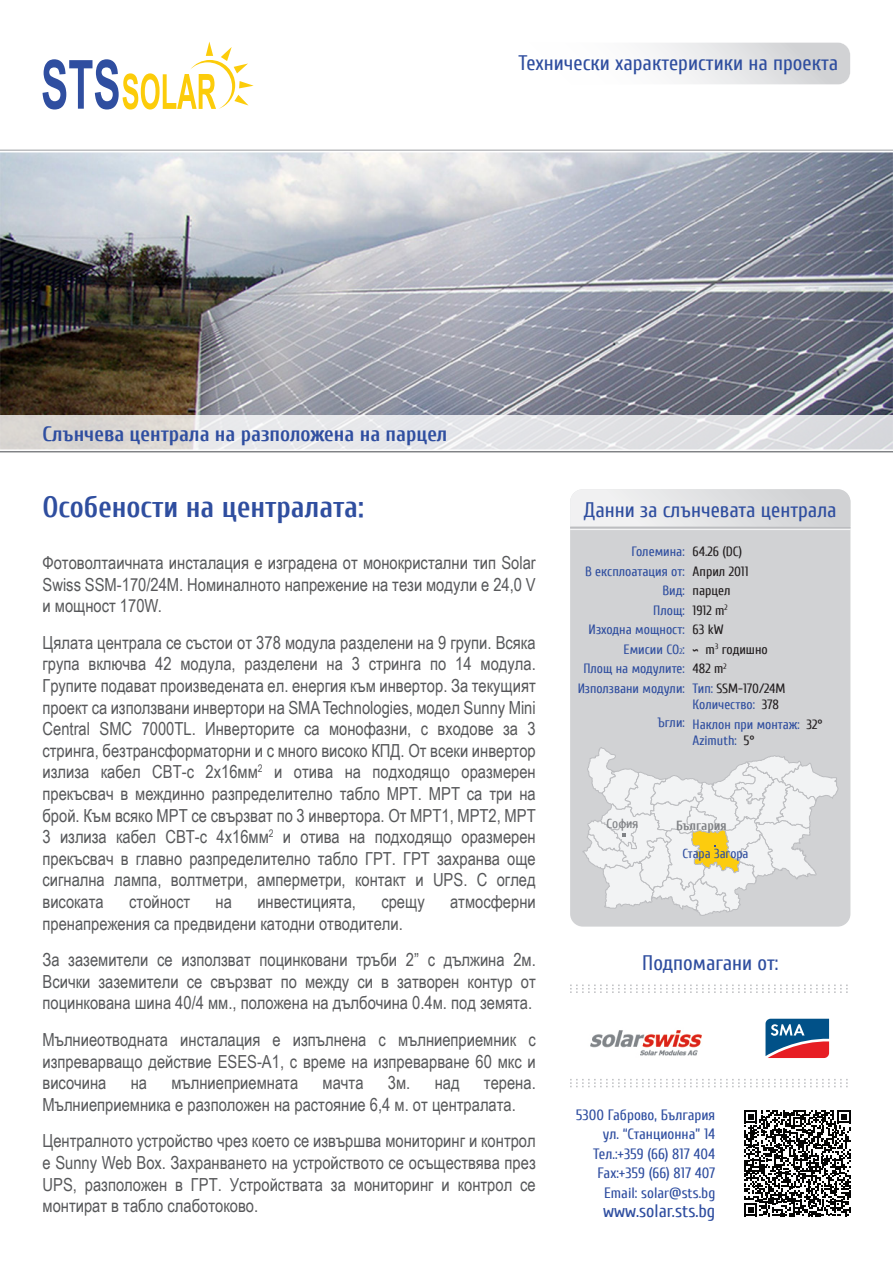
<style>
.page{position:relative;width:893px;height:1263px;background:#fff}
.page>*{position:absolute;margin:0;border:0;box-sizing:border-box;transform-origin:0 0}
.t1{font:700 30px "Cuprum";color:#2f4e9f}
.t2{font:21px "Cuprum";color:#2f4e9f}
.t3{font:700 21px "Cuprum";color:#2f4ea0}
.t4{font:18px/21.6px "Arial Narrow";color:#57585a;text-align:justify}
.t5{font:18px "Cuprum";color:#2f4ea0}
.t6{font:15px/19.5px "Cuprum";color:#2f4ea0;text-align:right}
.t7{font:13.5px/19.5px "Cuprum";color:#2f4e9f;text-align:right}
.t8{font:13.5px/19.5px "Cuprum";color:#231f20}
.t9{font:13.2px "Cuprum";color:#2f4e9f}
.t10{font:700 13.2px "Cuprum";color:#808285}
.t11{font:13.2px "Cuprum";color:#808285}
.s1{font-size:7.8px}
.s2{color:#2f4e9f}
.s3{color:#231f20}
</style>
<div class="page">
<img style="left:0;top:152px;width:893px;height:263px">
<svg style="left:43px;top:42px;width:211px;height:68px"></svg>
<svg style="left:648px;top:42px;width:202px;height:43px"></svg>
<hr style="left:0;top:451px;width:893px;height:1px;background:#808285">
<hr style="left:0;top:149px;width:893px;height:2px;background:#bcbdc0">
<svg style="left:0;top:415px;width:893px;height:35px;background:#e2e1e3"></svg>
<div style="left:570px;top:489px;width:280px;height:437px;background:#d1d2d4;border-radius:13px"></div>
<svg style="left:570px;top:489px;width:280px;height:37px"></svg>
<hr style="left:570px;top:528px;width:280px;height:2px;background:#fff">
<hr style="left:570px;top:527px;width:280px;height:1px;background:#bcbdc0">
<svg style="left:582px;top:747px;width:256px;height:169px"></svg>
<img style="left:590px;top:1030px;width:112px;height:26px">
<svg style="left:570px;top:984px;width:278px;height:9px"></svg>
<svg style="left:570px;top:1079px;width:278px;height:9px"></svg>
<svg style="left:744px;top:1110px;width:106px;height:106px"></svg>
<svg style="left:765px;top:1018px;width:65px;height:40px;background:#6a6282"></svg>
<p class="t2" style="left:518px;top:51px;width:321px">Технически характеристики на проекта</p>
<p class="t3" style="left:43px;top:422px;width:406px">Слънчева централа на разположена на парцел</p>
<h1 class="t1" style="left:43px;top:491px;width:323px">Особености на централата:</h1>
<p class="t4" style="left:43px;top:551px;width:495px">Фотоволтаичната инсталация е изградена от монокристални тип Solar Swiss SSM-170/24М. Номиналното напрежение на тези модули е 24,0 V и мощност 170W.</p>
<p class="t4" style="left:43px;top:631px;width:495px">Цялата централа се състои от 378 модула разделени на 9 групи. Всяка група включва 42 модула, разделени на 3 стринга по 14 модула.<br>Групите подават произведената ел. енергия към инвертор. За текущият проект са използвани инвертори на SMA Technologies, модел Sunny Mini Central SMC 7000TL. Инверторите са монофазни, с входове за 3 стринга, безтрансформаторни и с много високо КПД. От всеки инвертор излиза кабел СВТ-c 2х16мм<sup>2</sup> и отива на подходящо оразмерен прекъсвач в междинно разпределително табло МРТ. МРТ са три на брой. Към всяко МРТ се свързват по 3 инвертора. От МРТ1, МРТ2, МРТ 3 излиза кабел СВТ-с 4х16мм<sup>2</sup> и отива на подходящо оразмерен прекъсвач в главно разпределително табло ГРТ. ГРТ захранва още сигнална лампа, волтметри, амперметри, контакт и UPS. С оглед високата</p>
<p class="t4" style="left:129px;top:890px;width:63px">стойност</p>
<p class="t4" style="left:216px;top:890px;width:18px">на</p>
<p class="t4" style="left:257px;top:890px;width:100px">инвестицията,</p>
<p class="t4" style="left:381px;top:890px;width:45px">срещу</p>
<p class="t4" style="left:450px;top:890px;width:87px">атмосферни</p>
<p class="t4" style="left:43px;top:904px;width:495px;line-height:36.6px">пренапрежения са предвидени катодни отводители.<br>За заземители се използват поцинковани тръби 2” с дължина 2м.</p>
<p class="t4" style="left:43px;top:970px;width:495px">Всички заземители се свързват по между си в затворен контур от поцинкована шина 40/4 мм., положена на дълбочина 0.4м. под земята.</p>
<p class="t4" style="left:43px;top:1028px;width:495px">Мълниеотводната инсталация е изпълнена с мълниеприемник с изпреварващо действие ЕSES-A1, с време на изпреварване 60 мкс и височина</p>
<p class="t4" style="left:131px;top:1071px;width:18px">на</p>
<p class="t4" style="left:171px;top:1071px;width:128px">мълниеприемната</p>
<p class="t4" style="left:323px;top:1071px;width:43px">мачта</p>
<p class="t4" style="left:388px;top:1071px;width:73px">3м. над</p>
<p class="t4" style="left:43px;top:1071px;width:495px;text-indent:441px">терена.<br>Мълниеприемника е разположен на растояние 6,4 м. от централата.</p>
<p class="t4" style="left:43px;top:1130px;width:495px">Централното устройство чрез което се извършва мониторинг и контрол е Sunny Web Box. Захранването на устройството се осъществява през UPS, разположен в ГРТ. Устройствата за мониторинг и контрол се монтират в табло слаботоково.</p>
<p class="t2" style="left:584px;top:498px;width:254px">Данни за слънчевата централа</p>
<p class="t7" style="left:578px;top:542px;width:109px">Големина:<br>В експлоатация от:<br>Вид:<br>Площ:<br>Изходна мощност:<br>Емисии CO<span class="s1">2</span>:<br>Площ на модулите:<br>Използвани модули:</p>
<p class="t7" style="left:657px;top:713px;width:29px">Ъгли:</p>
<p class="t8" style="left:693px;top:542px;width:94px">64.26 (DC)<br>Април 2011 парцел<br>1912 m<sup>2<br></sup>63 kW<br>~ m<sup>3</sup> годишно<br>482 m<sup>2<br></sup><span class="s2">Тип:</span> SSM-170/24M</p>
<p class="t7" style="left:693px;top:695px;width:131px;text-align:left">Количество: <span class="s3">378<br></span>Наклон при монтаж: <span class="s3">32°</span></p>
<p class="t7" style="left:693px;top:731px;width:64px">Azimuth: <span class="s3">5°</span></p>
<p class="t11" style="left:607px;top:816px;width:33px">София</p>
<p class="t10" style="left:676px;top:818px;width:52px">България</p>
<p class="t9" style="left:682px;top:847px;width:68px">Стара Загора</p>
<p class="t2" style="left:642px;top:951px;width:138px">Подпомагани от:</p>
<p class="t6" style="left:576px;top:1105px;width:141px">5300 Габрово, България ул. “Станционна” 14<br>Тел.:+359 (66) 817 404<br>Fax:+359 (66) 817 407<br>Еmail: solar@sts.bg</p>
<p class="t5" style="left:603px;top:1201px;width:114px">www.solar.sts.bg</p>
</div>
